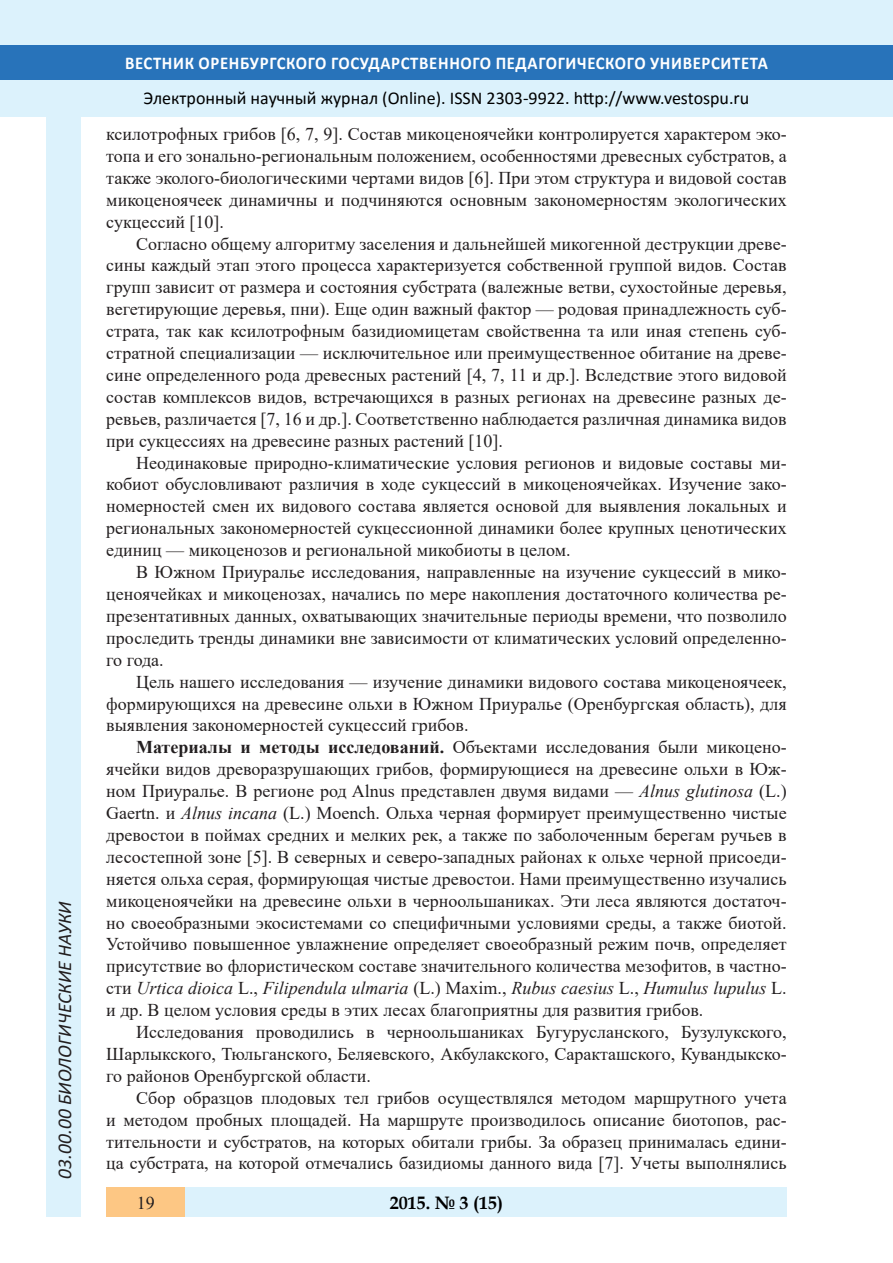
<style>
.page{position:relative;width:893px;height:1263px;background:#fff}
.page>*{position:absolute;margin:0;border:0;box-sizing:border-box;transform-origin:0 0}
.t1{font:italic 19.5px "Calibri";color:#231f20}
.Стиль2{font:18px/21.9px "Times New Roman";color:#231f20;text-align:justify}
.t2{font:18px "Calibri";color:#000}
.t3{font:700 18px "Calibri";letter-spacing:.04em;color:#fff;scale:.93 1}
.t4{font:700 18px "Book Antiqua";color:#000}
.s1{font-weight:700}
.s2{font-style:italic}
</style>
<div class="page">
<div style="left:0;top:0;width:893px;height:116px;background:#dcf2fc"></div>
<div style="left:0;top:45px;width:893px;height:34px;background:#2873ba"></div>
<div style="left:47px;top:116px;width:34px;height:1101px;background:#dcf2fc"></div>
<div style="left:106px;top:1188px;width:681px;height:29px;background:#dcf2fc"></div>
<div style="left:106px;top:1188px;width:79px;height:29px;background:#fdc784"></div>
<p class="t1" style="left:51px;top:1179px;width:279px;rotate:-90deg">03.00.00 БИОЛОГИЧЕСКИЕ НАУКИ</p>
<p class="t3" style="left:125px;top:50px;width:693px">ВЕСТНИК ОРЕНБУРГСКОГО ГОСУДАРСТВЕННОГО ПЕДАГОГИЧЕСКОГО УНИВЕРСИТЕТА</p>
<p class="t2" style="left:144px;top:85px;width:607px">Электронный научный журнал (Online). ISSN 2303-9922. http://www.vestospu.ru</p>
<p class="Стиль2" style="left:106px;top:122px;width:682px">ксилотрофных грибов [6, 7, 9]. Состав микоценоячейки контролируется характером эко&shy;топа и его зонально-региональным положением, особенностями древесных субстратов, а также эколого-биологическими чертами видов [6]. При этом структура и видовой состав микоценоячеек динамичны и подчиняются основным закономерностям экологических сукцессий [10].</p>
<p class="Стиль2" style="left:106px;top:232px;width:682px;text-indent:30px">Согласно общему алгоритму заселения и дальнейшей микогенной деструкции древе&shy;сины каждый этап этого процесса характеризуется собственной группой видов. Состав групп зависит от размера и состояния субстрата (валежные ветви, сухостойные деревья, вегетирующие деревья, пни). Еще один важный фактор — родовая принадлежность суб&shy;страта, так как ксилотрофным базидиомицетам свойственна та или иная степень суб&shy;стратной специализации — исключительное или преимущественное обитание на древе&shy;сине определенного рода древесных растений [4, 7, 11 и др.]. Вследствие этого видовой состав комплексов видов, встречающихся в разных регионах на древесине разных де&shy;ревьев, различается [7, 16 и др.]. Соответственно наблюдается различная динамика видов при сукцессиях на древесине разных растений [10].</p>
<p class="Стиль2" style="left:106px;top:451px;width:682px;text-indent:30px">Неодинаковые природно-климатические условия регионов и видовые составы ми&shy;кобиот обусловливают различия в ходе сукцессий в микоценоячейках. Изучение зако&shy;номерностей смен их видового состава является основой для выявления локальных и региональных закономерностей сукцессионной динамики более крупных ценотических единиц — микоценозов и региональной микобиоты в целом.</p>
<p class="Стиль2" style="left:106px;top:560px;width:682px;text-indent:30px">В Южном Приуралье исследования, направленные на изучение сукцессий в мико&shy;ценоячейках и микоценозах, начались по мере накопления достаточного количества ре&shy;презентативных данных, охватывающих значительные периоды времени, что позволило проследить тренды динамики вне зависимости от климатических условий определенно&shy;го года.</p>
<p class="Стиль2" style="left:106px;top:670px;width:682px;text-indent:30px">Цель нашего исследования — изучение динамики видового состава микоценоячеек, формирующихся на древесине ольхи в Южном Приуралье (Оренбургская область), для выявления закономерностей сукцессий грибов.</p>
<p class="Стиль2" style="left:106px;top:736px;width:682px;text-indent:30px"><span class="s1">Материалы и методы исследований.</span> Объектами исследования были микоцено&shy;ячейки видов древоразрушающих грибов, формирующиеся на древесине ольхи в Юж&shy;ном Приуралье. В регионе род Alnus представлен двумя видами — <span class="s2">Alnus glutinosa</span> (L.)<br>Gaertn. и <span class="s2">Alnus incana</span> (L.) Moench. Ольха черная формирует преимущественно чистые древостои в поймах средних и мелких рек, а также по заболоченным берегам ручьев в лесостепной зоне [5]. В северных и северо-западных районах к ольхе черной присоеди&shy;няется ольха серая, формирующая чистые древостои. Нами преимущественно изучались микоценоячейки на древесине ольхи в черноольшаниках. Эти леса являются достаточ&shy;но своеобразными экосистемами со специфичными условиями среды, а также биотой.<br>Устойчиво повышенное увлажнение определяет своеобразный режим почв, определяет присутствие во флористическом составе значительного количества мезофитов, в частно&shy;сти <span class="s2">Urtica dioica</span> L., <span class="s2">Filipendula ulmaria</span> (L.) Maxim., <span class="s2">Rubus caesius</span> L., <span class="s2">Humulus lupulus</span> L. и др. В целом условия среды в этих лесах благоприятны для развития грибов.</p>
<p class="Стиль2" style="left:106px;top:1020px;width:682px;text-indent:30px">Исследования проводились в черноольшаниках Бугурусланского, Бузулукского, Шарлыкского, Тюльганского, Беляевского, Акбулакского, Саракташского, Кувандыкско&shy;го районов Оренбургской области.</p>
<p class="Стиль2" style="left:106px;top:1086px;width:682px;text-indent:30px">Сбор образцов плодовых тел грибов осуществлялся методом маршрутного учета и методом пробных площадей. На маршруте производилось описание биотопов, рас&shy;тительности и субстратов, на которых обитали грибы. За образец принималась едини&shy;ца субстрата, на которой отмечались базидиомы данного вида [7]. Учеты выполнялись</p>
<p class="Стиль2" style="left:137px;top:1191px;width:19px">19</p>
<p class="t4" style="left:390px;top:1190px;width:115px">2015. № 3 (15)</p>
</div>
